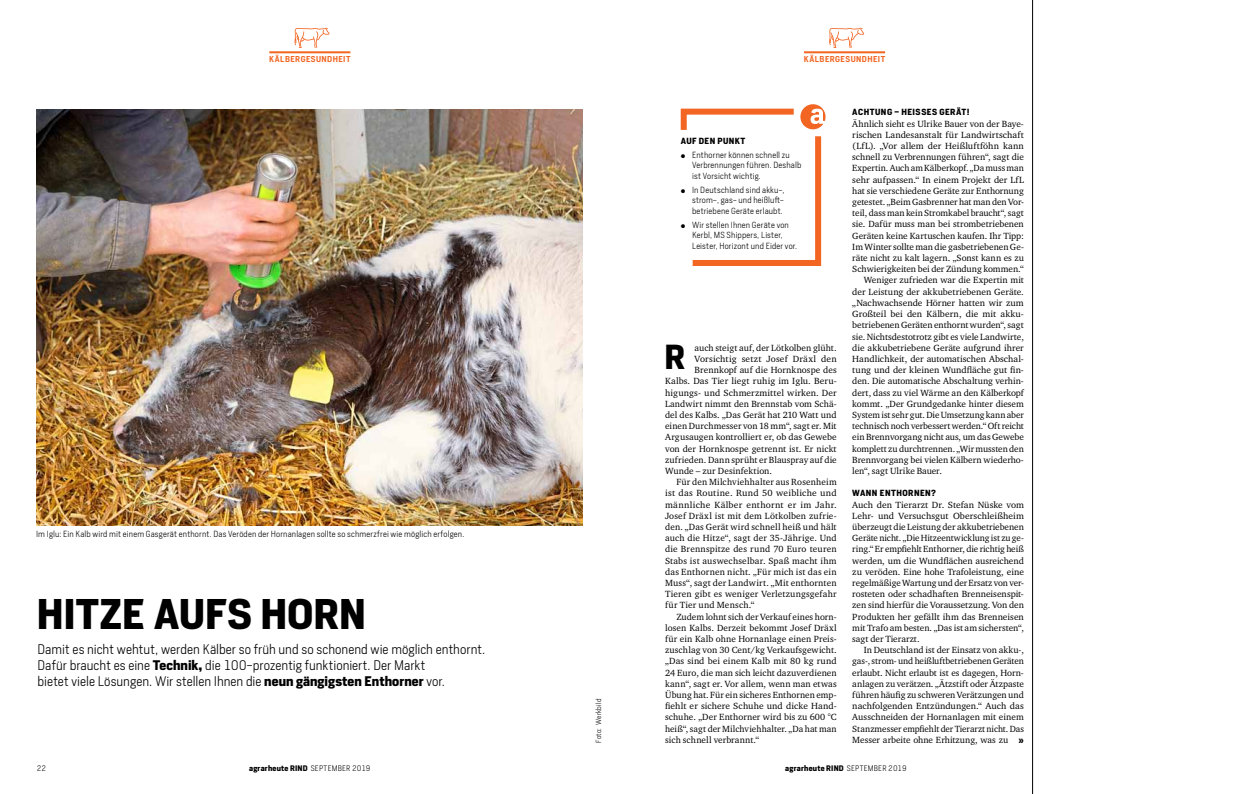
<style>
.page{position:relative;width:1248px;height:794px;background:#fff}
.page>*{position:absolute;margin:0;border:0;box-sizing:border-box;transform-origin:0 0}
.t1{font:700 40px "Heron Sans";letter-spacing:.005em;color:#000}
.t2{font:700 32.4px "Heron Sans";color:#000}
.t3{font:300 13px/16px "Heron Sans";letter-spacing:.005em;color:#000}
.t4{font:9.2px/11.2px "Charter ITC Pro";letter-spacing:.005em;color:#000;text-align:justify}
.t5{font:9.2px "Charter ITC Pro";letter-spacing:.03em;color:#000}
.t6{font:300 8.3px/10.5px "Heron Sans";letter-spacing:.02em;color:#000}
.t7{font:700 8.3px "Heron Sans";letter-spacing:.05em;color:#000}
.t8{font:600 8px "Heron Sans";letter-spacing:.055em;color:#f26522}
.t9{font:700 8px "Heron Sans";color:#000}
.t10{font:700 7.5px "Heron Sans";letter-spacing:.035em;color:#000}
.t11{font:300 7.5px "Heron Sans";color:#000}
.t12{font:300 7px "Heron Sans";letter-spacing:.015em;color:#000}
.s1{font-weight:700}
.s2{font-weight:300}
</style>
<div class="page">
<hr style="left:269px;top:51px;width:81px;height:2px;background:#f26522">
<svg style="left:294px;top:28px;width:35px;height:20px"></svg>
<hr style="left:803px;top:51px;width:82px;height:2px;background:#f26522">
<svg style="left:829px;top:28px;width:35px;height:20px"></svg>
<img style="left:37px;top:109px;width:546px;height:416px">
<hr style="left:1032px;top:0;width:1px;height:794px;background:#000">
<svg style="left:680px;top:104px;width:145px;height:162px"></svg>
<p class="t8" style="left:269px;top:54px;width:83px">KÄLBERGESUNDHEIT</p>
<p class="t8" style="left:803px;top:54px;width:83px">KÄLBERGESUNDHEIT</p>
<p class="t6" style="left:36px;top:529px;width:429px">Im Iglu: Ein Kalb wird mit einem Gasgerät enthornt. Das Veröden der Hornanlagen sollte so schmerzfrei wie möglich erfolgen.</p>
<h1 class="t1" style="left:37px;top:588px;width:330px">HITZE AUFS HORN</h1>
<h3 class="t3" style="left:38px;top:641px;width:449px">Damit es nicht wehtut, werden Kälber so früh und so schonend wie möglich enthornt.<br>Dafür braucht es eine <span class="s1">TECHNIK,</span> die 100-prozentig funktioniert. Der Markt<br>bietet viele Lösungen. Wir stellen Ihnen die <span class="s1">NEUN GÄNGIGSTEN ENTHORNER</span> vor.</h3>
<p class="t11" style="left:37px;top:764px;width:11px">22</p>
<p class="t10" style="left:249px;top:763px;width:123px">AGRARHEUTE RIND <span class="s2">September 2019</span></p>
<p class="t12" style="left:594px;top:743px;width:46px;rotate:-90deg">Foto: Werkbild</p>
<p class="t7" style="left:852px;top:107px;width:119px">ACHTUNG – HEISSES GERÄT!</p>
<p class="t4" style="left:852px;top:118px;width:173px">Ähnlich sieht es Ulrike Bauer von der Baye-</p>
<p class="t4" style="left:852px;top:129px;width:173px">rischen Landesanstalt für Landwirtschaft</p>
<p class="t4" style="left:852px;top:140px;width:173px">(LfL). „Vor allem der Heißluftföhn kann</p>
<p class="t4" style="left:852px;top:151px;width:173px">schnell zu Verbrennungen führen“, sagt die</p>
<p class="t4" style="left:852px;top:163px;width:173px">Expertin. Auch am Kälberkopf. „Da muss man</p>
<p class="t4" style="left:852px;top:174px;width:173px">sehr aufpassen.“ In einem Projekt der LfL</p>
<p class="t4" style="left:852px;top:185px;width:173px">hat sie verschiedene Geräte zur Enthornung</p>
<p class="t4" style="left:852px;top:196px;width:173px">getestet. „Beim Gasbrenner hat man den Vor-</p>
<p class="t4" style="left:852px;top:207px;width:173px">teil, dass man kein Stromkabel braucht“, sagt</p>
<p class="t4" style="left:852px;top:219px;width:173px">sie. Dafür muss man bei strombetriebenen</p>
<p class="t4" style="left:852px;top:230px;width:173px">Geräten keine Kartuschen kaufen. Ihr Tipp:</p>
<p class="t4" style="left:852px;top:241px;width:173px">Im Winter sollte man die gasbetriebenen Ge-</p>
<p class="t4" style="left:852px;top:252px;width:173px">räte nicht zu kalt lagern. „Sonst kann es zu</p>
<p class="t4" style="left:852px;top:263px;width:173px">Schwierigkeiten bei der Zündung kommen.“</p>
<p class="t4" style="left:863px;top:274px;width:162px">Weniger zufrieden war die Expertin mit</p>
<p class="t4" style="left:852px;top:286px;width:173px">der Leistung der akkubetriebenen Geräte.</p>
<p class="t4" style="left:852px;top:297px;width:173px">„Nachwachsende Hörner hatten wir zum</p>
<p class="t4" style="left:852px;top:308px;width:173px">Großteil bei den Kälbern, die mit akku-</p>
<p class="t4" style="left:852px;top:319px;width:173px">betriebenen Geräten enthornt wurden“, sagt</p>
<p class="t4" style="left:852px;top:331px;width:173px">sie. Nichtsdestotrotz gibt es viele Landwirte,</p>
<p class="t4" style="left:852px;top:342px;width:173px">die akkubetriebene Geräte aufgrund ihrer</p>
<p class="t4" style="left:852px;top:353px;width:173px">Handlichkeit, der automatischen Abschal-</p>
<p class="t4" style="left:852px;top:364px;width:173px">tung und der kleinen Wundfläche gut fin-</p>
<p class="t4" style="left:852px;top:375px;width:173px">den. Die automatische Abschaltung verhin-</p>
<p class="t4" style="left:852px;top:387px;width:173px">dert, dass zu viel Wärme an den Kälberkopf</p>
<p class="t4" style="left:852px;top:398px;width:173px">kommt. „Der Grundgedanke hinter diesem</p>
<p class="t4" style="left:852px;top:409px;width:173px">System ist sehr gut. Die Umsetzung kann aber</p>
<p class="t4" style="left:852px;top:420px;width:173px">technisch noch verbessert werden.“ Oft reicht</p>
<p class="t4" style="left:852px;top:431px;width:173px">ein Brennvorgang nicht aus, um das Gewebe</p>
<p class="t4" style="left:852px;top:443px;width:173px">komplett zu durchtrennen. „Wir mussten den</p>
<p class="t4" style="left:852px;top:454px;width:173px">Brennvorgang bei vielen Kälbern wiederho-</p>
<p class="t4" style="left:852px;top:465px;width:91px">len“, sagt Ulrike Bauer.</p>
<p class="t7" style="left:852px;top:488px;width:85px">WANN ENTHORNEN?</p>
<p class="t4" style="left:852px;top:499px;width:173px">Auch den Tierarzt Dr. Stefan Nüske vom Lehr- und Versuchsgut Oberschleißheim überzeugt die Leistung der akkubetriebenen Geräte nicht. „Die Hitzeentwicklung ist zu ge&shy;ring.“ Er empfiehlt Enthorner, die richtig heiß werden, um die Wundflächen ausreichend zu veröden. Eine hohe Trafoleistung, eine regelmäßige Wartung und der Ersatz von ver&shy;rosteten oder schadhaften Brenneisenspit&shy;zen sind hierfür die Voraussetzung. Von den Produkten her gefällt ihm das Brenneisen mit Trafo am besten. „Das ist am sichersten“, sagt der Tierarzt.</p>
<p class="t4" style="left:852px;top:644px;width:173px;text-indent:11px">In Deutschland ist der Einsatz von akku-, gas-, strom- und heißluftbetriebenen Geräten erlaubt. Nicht erlaubt ist es dagegen, Horn&shy;anlagen zu verätzen. „Ätzstift oder Ätzpaste führen häufig zu schweren Verätzungen und nachfolgenden Entzündungen.“ Auch das Ausschneiden der Hornanlagen mit einem Stanzmesser empfiehlt der Tierarzt nicht. Das Messer arbeite ohne Erhitzung, was zu</p>
<p class="t10" style="left:785px;top:763px;width:123px">AGRARHEUTE RIND <span class="s2">September 2019</span></p>
<p class="t7" style="left:680px;top:135px;width:66px">AUF DEN PUNKT</p>
<p class="t6" style="left:692px;top:149px;width:111px">Enthorner können schnell zu<br>Verbrennungen führen. Deshalb ist Vorsicht wichtig.</p>
<p class="t6" style="left:692px;top:184px;width:94px;text-align:justify">In Deutschland sind akku-, strom-, gas- und heißluft&shy;betriebene Geräte erlaubt.</p>
<p class="t6" style="left:692px;top:219px;width:107px">Wir stellen Ihnen Geräte von<br>Kerbl, MS Shippers, Lister,<br>Leister, Horizont und Eider vor.</p>
<h2 class="t2" style="left:664px;top:336px;width:22px">R</h2>
<p class="t4" style="left:694px;top:342px;width:143px">auch steigt auf, der Lötkolben glüht.</p>
<p class="t4" style="left:694px;top:353px;width:144px">Vorsichtig setzt Josef Dräxl den</p>
<p class="t4" style="left:694px;top:364px;width:144px">Brennkopf auf die Hornknospe des</p>
<p class="t4" style="left:665px;top:375px;width:173px">Kalbs. Das Tier liegt ruhig im Iglu. Beru-</p>
<p class="t4" style="left:665px;top:387px;width:173px">higungs- und Schmerzmittel wirken. Der</p>
<p class="t4" style="left:665px;top:398px;width:173px">Landwirt nimmt den Brennstab vom Schä-</p>
<p class="t4" style="left:665px;top:409px;width:173px">del des Kalbs. „Das Gerät hat 210 Watt und</p>
<p class="t4" style="left:665px;top:420px;width:173px">einen Durchmesser von 18 mm“, sagt er. Mit</p>
<p class="t4" style="left:665px;top:431px;width:173px">Argusaugen kontrolliert er, ob das Gewebe</p>
<p class="t4" style="left:665px;top:443px;width:173px">von der Hornknospe getrennt ist. Er nickt</p>
<p class="t4" style="left:665px;top:454px;width:173px">zufrieden. Dann sprüht er Blauspray auf die</p>
<p class="t4" style="left:665px;top:465px;width:108px">Wunde – zur Desinfektion.</p>
<p class="t4" style="left:676px;top:476px;width:162px">Für den Milchviehhalter aus Rosenheim</p>
<p class="t4" style="left:665px;top:487px;width:173px">ist das Routine. Rund 50 weibliche und</p>
<p class="t5" style="left:665px;top:499px;width:173px">männliche Kälber enthornt er im Jahr.</p>
<p class="t4" style="left:665px;top:510px;width:173px">Josef Dräxl ist mit dem Lötkolben zufrie-</p>
<p class="t4" style="left:665px;top:521px;width:173px">den. „Das Gerät wird schnell heiß und hält</p>
<p class="t4" style="left:665px;top:532px;width:173px">auch die Hitze“, sagt der 35-Jährige. Und</p>
<p class="t4" style="left:665px;top:543px;width:173px">die Brennspitze des rund 70 Euro teuren</p>
<p class="t4" style="left:665px;top:554px;width:173px">Stabs ist auswechselbar. Spaß macht ihm</p>
<p class="t4" style="left:665px;top:566px;width:173px">das Enthornen nicht. „Für mich ist das ein</p>
<p class="t4" style="left:665px;top:577px;width:173px">Muss“, sagt der Landwirt. „Mit enthornten</p>
<p class="t4" style="left:665px;top:588px;width:173px">Tieren gibt es weniger Verletzungsgefahr</p>
<p class="t4" style="left:665px;top:599px;width:91px">für Tier und Mensch.“</p>
<p class="t4" style="left:676px;top:611px;width:162px">Zudem lohnt sich der Verkauf eines horn-</p>
<p class="t4" style="left:665px;top:622px;width:173px">losen Kalbs. Derzeit bekommt Josef Dräxl</p>
<p class="t4" style="left:665px;top:633px;width:173px">für ein Kalb ohne Hornanlage einen Preis-</p>
<p class="t4" style="left:665px;top:644px;width:173px">zuschlag von 30 Cent/kg Verkaufsgewicht.</p>
<p class="t4" style="left:665px;top:655px;width:173px">„Das sind bei einem Kalb mit 80 kg rund</p>
<p class="t4" style="left:665px;top:667px;width:173px">24 Euro, die man sich leicht dazuverdienen</p>
<p class="t4" style="left:665px;top:678px;width:173px">kann“, sagt er. Vor allem, wenn man etwas</p>
<p class="t4" style="left:665px;top:689px;width:173px">Übung hat. Für ein sicheres Enthornen emp-</p>
<p class="t4" style="left:665px;top:700px;width:173px">fiehlt er sichere Schuhe und dicke Hand-</p>
<p class="t4" style="left:665px;top:711px;width:173px">schuhe. „Der Enthorner wird bis zu 600 °C</p>
<p class="t4" style="left:665px;top:723px;width:173px">heiß“, sagt der Milchviehhalter. „Da hat man</p>
<p class="t4" style="left:665px;top:734px;width:96px">sich schnell verbrannt.“</p>
<p class="t9" style="left:1018px;top:734px;width:6px">»</p>
</div>
